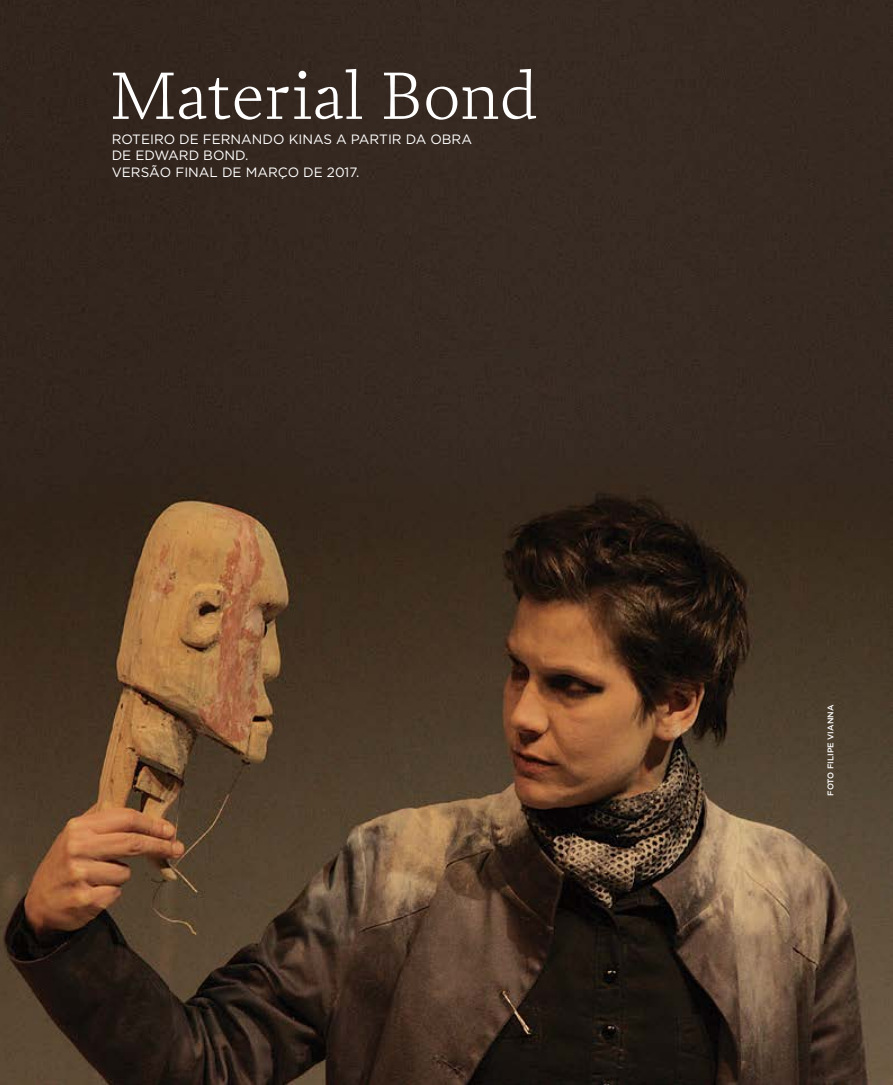
<style>
.page{position:relative;width:893px;height:1085px;background:#fff}
.page>*{position:absolute;margin:0;border:0;box-sizing:border-box;transform-origin:0 0}
.t1{font:300 67.5px "Prensa";color:#fff}
.t2{font:13.5px/16.5px "Gotham HTF";color:#fff}
.t3{font:500 8.25px "Gotham HTF";color:#fff}
</style>
<div class="page">
<img style="left:0;top:0;width:893px;height:1084px">
<p class="t1" style="left:111px;top:56px;width:428px">Material Bond</p>
<p class="t2" style="left:112px;top:130px;width:362px">ROTEIRO DE FERNANDO KINAS A PARTIR DA OBRA<br>DE EDWARD BOND.<br>VERSÃO FINAL DE MARÇO DE 2017.</p>
<p class="t3" style="left:826px;top:795px;width:92px;rotate:-90deg">foto filipe vianna</p>
</div>
